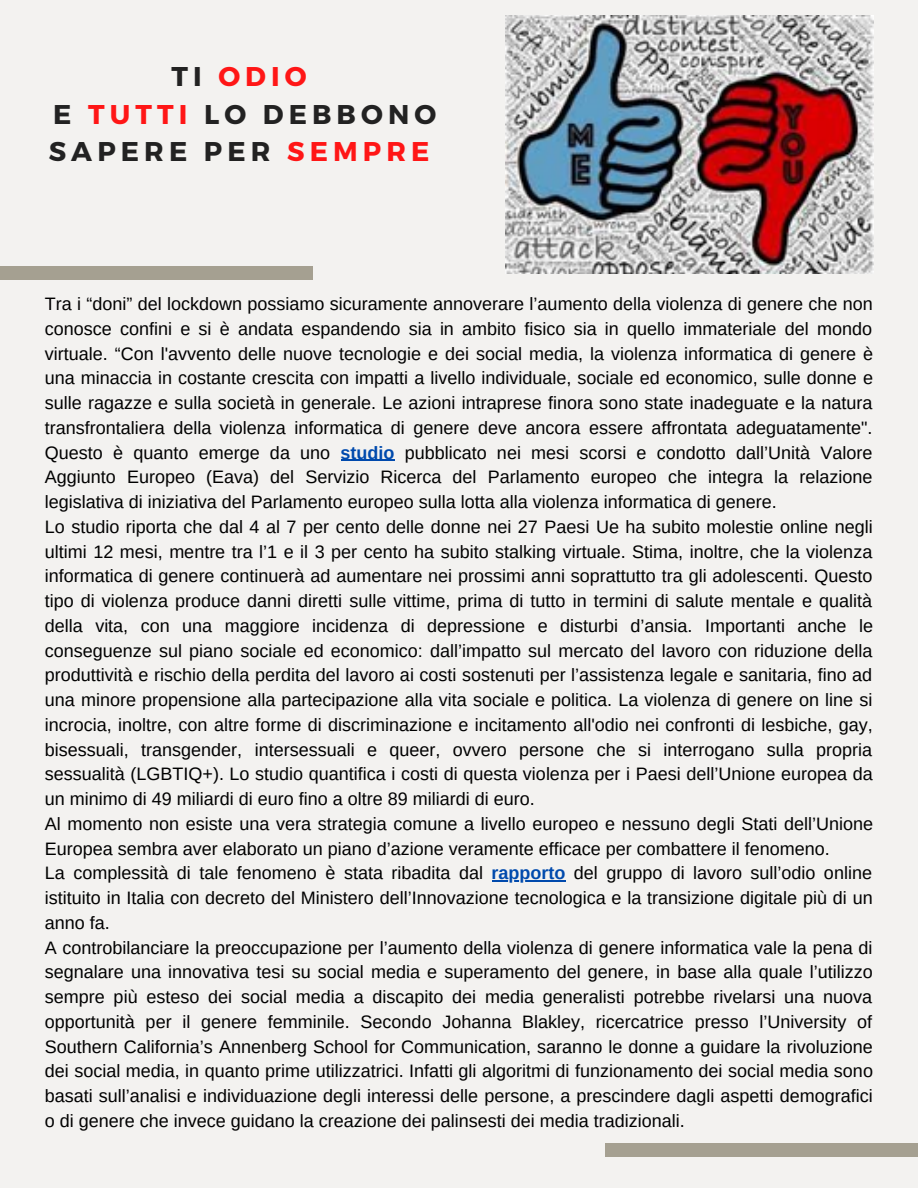
<style>
.page{position:relative;width:918px;height:1188px;background:#f3f2f0}
.page>*{position:absolute;margin:0;border:0;box-sizing:border-box;transform-origin:0 0}
.t1{font:700 27.15px/37.2px "Montserrat";letter-spacing:.19em;color:#222}
.t2{font:700 27.15px "Montserrat";letter-spacing:.19em;color:#ff1616}
.t3{font:18px/24.8px "Arimo";color:#000;text-align:justify}
.s1{color:#222}
.s2{color:#ff1616}
.s3{font-weight:700;color:#004aad}
</style>
<div class="page">
<div style="left:0;top:267px;width:313px;height:12px;background:#a5a091"></div>
<div style="left:605px;top:1144px;width:312px;height:12px;background:#a5a091"></div>
<hr style="left:341px;top:460px;width:54px;height:1px;background:#004aad">
<hr style="left:492px;top:881px;width:74px;height:1px;background:#004aad">
<img style="left:506px;top:16px;width:368px;height:257px">
<p class="t2" style="left:171px;top:59px;width:137px"><span class="s1">TI</span> ODIO</p>
<p class="t1" style="left:49px;top:94px;width:389px">E <span class="s2">TUTTI</span> LO DEBBONO<br>SAPERE PER <span class="s2">SEMPRE</span></p>
<p class="t3" style="left:45px;top:292px;width:830px">Tra i “doni” del lockdown possiamo sicuramente annoverare l’aumento della violenza di genere che non conosce confini e si è andata espandendo sia in ambito fisico sia in quello immateriale del mondo virtuale. “Con l'avvento delle nuove tecnologie e dei social media, la violenza informatica di genere è una minaccia in costante crescita con impatti a livello individuale, sociale ed economico, sulle donne e sulle ragazze e sulla società in generale. Le azioni intraprese finora sono state inadeguate e la natura transfrontaliera della violenza informatica di genere deve ancora essere affrontata adeguatamente".<br>Questo è quanto emerge da uno <span class="s3">studio</span> pubblicato nei mesi scorsi e condotto dall’Unità Valore Aggiunto Europeo (Eava) del Servizio Ricerca del Parlamento europeo che integra la relazione legislativa di iniziativa del Parlamento europeo sulla lotta alla violenza informatica di genere.</p>
<p class="t3" style="left:45px;top:514px;width:830px">Lo studio riporta che dal 4 al 7 per cento delle donne nei 27 Paesi Ue ha subito molestie online negli ultimi 12 mesi, mentre tra l’1 e il 3 per cento ha subito stalking virtuale. Stima, inoltre, che la violenza informatica di genere continuerà ad aumentare nei prossimi anni soprattutto tra gli adolescenti. Questo tipo di violenza produce danni diretti sulle vittime, prima di tutto in termini di salute mentale e qualità della vita, con una maggiore incidenza di depressione e disturbi d’ansia. Importanti anche le conseguenze sul piano sociale ed economico: dall’impatto sul mercato del lavoro con riduzione della produttività e rischio della perdita del lavoro ai costi sostenuti per l’assistenza legale e sanitaria, fino ad una minore propensione alla partecipazione alla vita sociale e politica. La violenza di genere on line si incrocia, inoltre, con altre forme di discriminazione e incitamento all'odio nei confronti di lesbiche, gay, bisessuali, transgender, intersessuali e queer, ovvero persone che si interrogano sulla propria sessualità (LGBTIQ+). Lo studio quantifica i costi di questa violenza per i Paesi dell’Unione europea da un minimo di 49 miliardi di euro fino a oltre 89 miliardi di euro.</p>
<p class="t3" style="left:45px;top:811px;width:830px">Al momento non esiste una vera strategia comune a livello europeo e nessuno degli Stati dell’Unione<br>Europea sembra aver elaborato un piano d’azione veramente efficace per combattere il fenomeno.</p>
<p class="t3" style="left:45px;top:861px;width:829px">La complessità di tale fenomeno è stata ribadita dal <span class="s3">rapporto</span> del gruppo di lavoro sull’odio online istituito in Italia con decreto del Ministero dell’Innovazione tecnologica e la transizione digitale più di un anno fa.</p>
<p class="t3" style="left:45px;top:935px;width:830px">A controbilanciare la preoccupazione per l’aumento della violenza di genere informatica vale la pena di segnalare una innovativa tesi su social media e superamento del genere, in base alla quale l’utilizzo sempre più esteso dei social media a discapito dei media generalisti potrebbe rivelarsi una nuova opportunità per il genere femminile. Secondo Johanna Blakley, ricercatrice presso l’University of Southern California’s Annenberg School for Communication, saranno le donne a guidare la rivoluzione dei social media, in quanto prime utilizzatrici. Infatti gli algoritmi di funzionamento dei social media sono basati sull’analisi e individuazione degli interessi delle persone, a prescindere dagli aspetti demografici o di genere che invece guidano la creazione dei palinsesti dei media tradizionali.</p>
</div>
